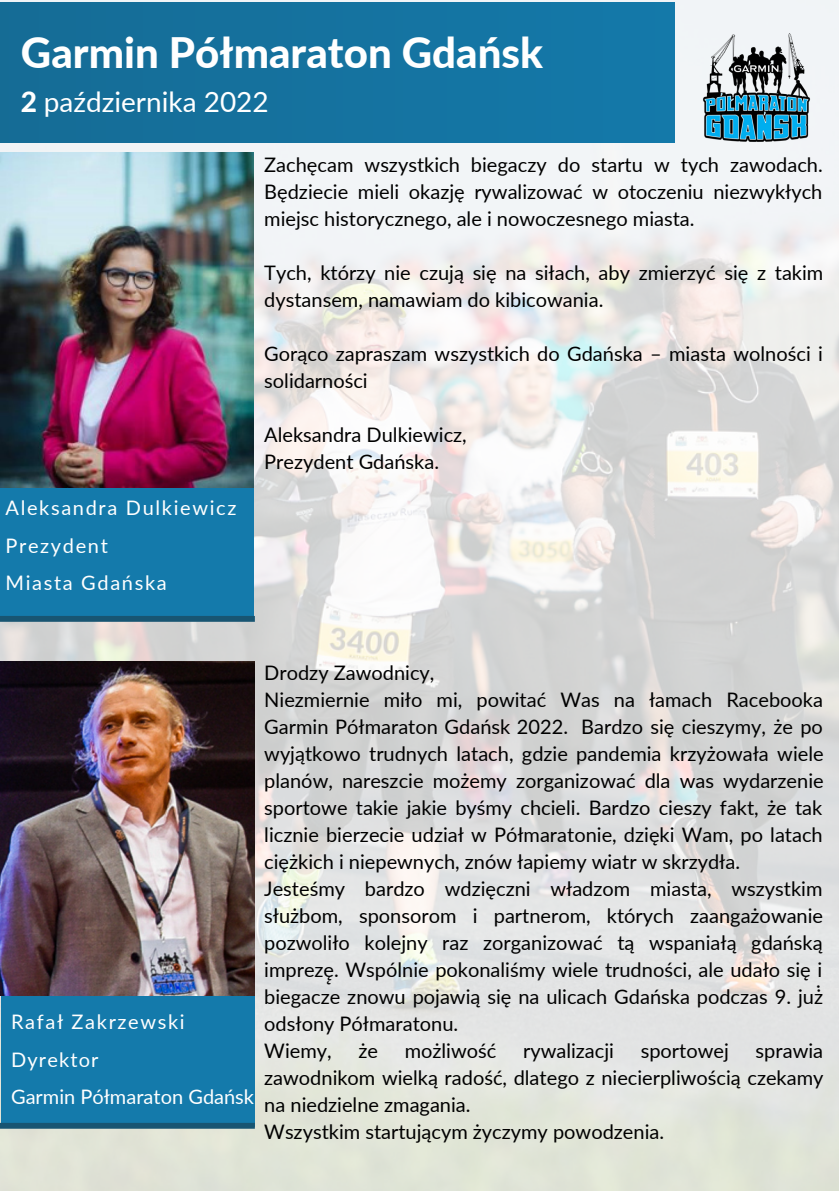
<style>
.page{position:relative;width:839px;height:1191px;background:#fff}
.page>*{position:absolute;margin:0;border:0;box-sizing:border-box;transform-origin:0 0}
.t1{font:800 42px "Lato";color:#fff}
.t2{font:28px "Lato";color:#fff}
.t3{font:20px/27px "Lato";color:#000}
.t4{font:20px/37.6px "Lato";letter-spacing:.06em;color:#fff}
.t5{font:20px/37.6px "Lato";letter-spacing:.08em;color:#fff}
.s1{font-weight:800}
</style>
<div class="page">
<img style="left:0;top:0;width:838px;height:1191px">
<div style="left:1px;top:989px;width:254px;height:138px;background:#147aab"></div>
<div style="left:0;top:3px;width:674px;height:139px;background:#1572a0"></div>
<img style="left:675px;top:3px;width:160px;height:139px">
<img style="left:1px;top:661px;width:253px;height:335px">
<div style="left:1px;top:482px;width:253px;height:138px;background:#147aab"></div>
<img style="left:0;top:153px;width:254px;height:334px">
<svg style="left:0;top:1123px;width:255px;height:6px;background:#205b76"></svg>
<svg style="left:0;top:616px;width:255px;height:6px;background:#1e5975"></svg>
<h1 class="t1" style="left:21px;top:27px;width:523px">Garmin Półmaraton Gdańsk</h1>
<h2 class="t2" style="left:21px;top:84px;width:249px"><span class="s1">2</span> października 2022</h2>
<p class="t5" style="left:6px;top:488px;width:232px">Aleksandra Dulkiewicz<br>Prezydent<br>Miasta Gdańska</p>
<p class="t3" style="left:264px;top:150px;width:560px;text-align:justify">Zachęcam wszystkich biegaczy do startu w tych zawodach.<br>Będziecie mieli okazję rywalizować w otoczeniu niezwykłych miejsc historycznego, ale i nowoczesnego miasta.</p>
<p class="t3" style="left:264px;top:258px;width:560px">Tych, którzy nie czują się na siłach, aby zmierzyć się z takim dystansem, namawiam do kibicowania.</p>
<p class="t3" style="left:264px;top:339px;width:560px">Gorąco zapraszam wszystkich do Gdańska – miasta wolności i solidarności</p>
<p class="t3" style="left:264px;top:420px;width:204px">Aleksandra Dulkiewicz,<br>Prezydent Gdańska.</p>
<p class="t4" style="left:11px;top:1003px;width:244px">Rafał Zakrzewski<br>Dyrektor<br>Garmin Półmaraton Gdańsk</p>
<p class="t3" style="left:264px;top:659px;width:561px">Drodzy Zawodnicy,<br>Niezmiernie miło mi, powitać Was na łamach Racebooka Garmin Półmaraton Gdańsk 2022. Bardzo się cieszymy, że po wyjątkowo trudnych latach, gdzie pandemia krzyżowała wiele planów, nareszcie możemy zorganizować dla was wydarzenie sportowe takie jakie byśmy chcieli. Bardzo cieszy fakt, że tak licznie bierzecie udział w Półmaratonie, dzięki Wam, po latach ciężkich i niepewnych, znów łapiemy wiatr w skrzydła.<br>Jesteśmy bardzo wdzięczni władzom miasta, wszystkim służbom, sponsorom i partnerom, których zaangażowanie pozwoliło kolejny raz zorganizować tą wspaniałą gdańską imprezę̨. Wspólnie pokonaliśmy wiele trudności, ale udało się i biegacze znowu pojawią się na ulicach Gdańska podczas 9. już̇ odsłony Półmaratonu.<br>Wiemy,</p>
<p class="t3" style="left:358px;top:1037px;width:21px">że</p>
<p class="t3" style="left:405px;top:1037px;width:93px">możliwość</p>
<p class="t3" style="left:523px;top:1037px;width:92px">rywalizacji</p>
<p class="t3" style="left:640px;top:1037px;width:90px">sportowej</p>
<p class="t3" style="left:264px;top:1037px;width:560px;text-indent:491px">sprawia zawodnikom wielką radość, dlatego z niecierpliwością czekamy na niedzielne zmagania.<br>Wszystkim startującym życzymy powodzenia.</p>
</div>
